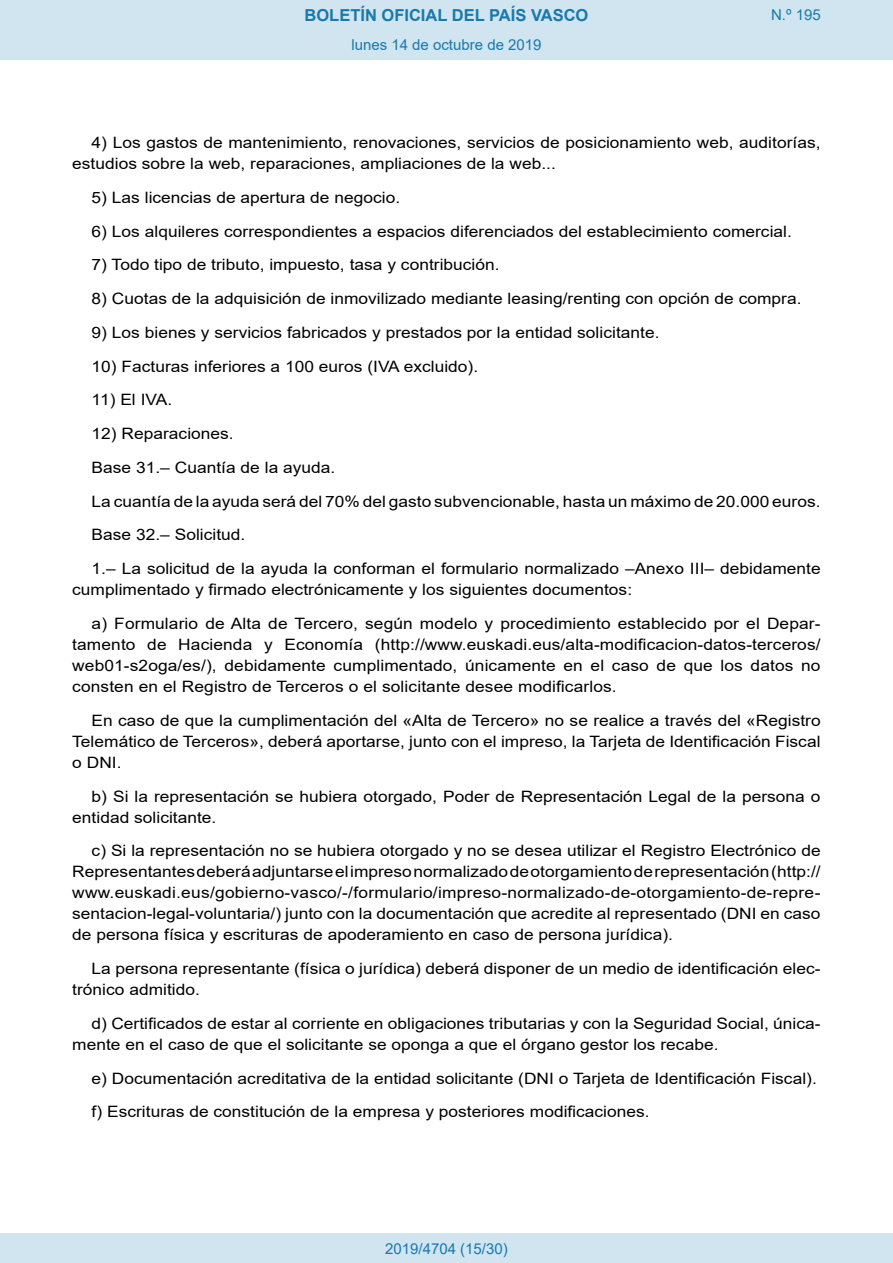
<style>
.page{position:relative;width:893px;height:1263px;background:#fff}
.page>*{position:absolute;margin:0;border:0;box-sizing:border-box;transform-origin:0 0}
.t1{font:700 16.5px "Arial";color:#1879ad}
.BOPVDetalle{font:15.6px/21px "Arial";color:#000;scale:1.11 1}
.Paginacion_Centro{font:15px "Arial";color:#1879ad}
</style>
<div class="page">
<div style="left:0;top:0;width:893px;height:60px;background:#d0e5f0"></div>
<div style="left:0;top:1233px;width:893px;height:30px;background:#d0e5f0"></div>
<p class="t1" style="left:305px;top:3px;width:285px">BOLETÍN OFICIAL DEL PAÍS VASCO</p>
<p class="Paginacion_Centro" style="left:351px;top:35px;width:192px">lunes 14 de octubre de 2019</p>
<p class="Paginacion_Centro" style="left:771px;top:5px;width:51px">N.º 195</p>
<p class="BOPVDetalle" style="left:72px;top:132px;width:676px;text-indent:19px">4) Los gastos de mantenimiento, renovaciones, servicios de posicionamiento web, auditorías, estudios sobre la web, reparaciones, ampliaciones de la web...</p>
<p class="BOPVDetalle" style="left:92px;top:187px;width:279px">5) Las licencias de apertura de negocio.</p>
<p class="BOPVDetalle" style="left:92px;top:221px;width:632px">6) Los alquileres correspondientes a espacios diferenciados del establecimiento comercial.</p>
<p class="BOPVDetalle" style="left:92px;top:254px;width:369px">7) Todo tipo de tributo, impuesto, tasa y contribución.</p>
<p class="BOPVDetalle" style="left:92px;top:288px;width:641px">8) Cuotas de la adquisición de inmovilizado mediante leasing/renting con opción de compra.</p>
<p class="BOPVDetalle" style="left:92px;top:322px;width:513px">9) Los bienes y servicios fabricados y prestados por la entidad solicitante.</p>
<p class="BOPVDetalle" style="left:92px;top:356px;width:350px">10) Facturas inferiores a 100 euros (IVA excluido).</p>
<p class="BOPVDetalle" style="left:92px;top:389px;width:74px">11) El IVA.</p>
<p class="BOPVDetalle" style="left:92px;top:423px;width:130px">12) Reparaciones.</p>
<p class="BOPVDetalle" style="left:92px;top:457px;width:221px">Base 31.– Cuantía de la ayuda.</p>
<p class="BOPVDetalle" style="left:92px;top:491px;width:658px">La cuantía de la ayuda será del 70% del gasto subvencionable, hasta un máximo de 20.000 euros.</p>
<p class="BOPVDetalle" style="left:92px;top:524px;width:140px">Base 32.– Solicitud.</p>
<p class="BOPVDetalle" style="left:72px;top:558px;width:676px;text-indent:19px">1.– La solicitud de la ayuda la conforman el formulario normalizado –Anexo III– debidamente cumplimentado y firmado electrónicamente y los siguientes documentos:</p>
<p class="BOPVDetalle" style="left:72px;top:613px;width:676px;text-align:justify;text-indent:19px">a) Formulario de Alta de Tercero, según modelo y procedimiento establecido por el Depar&shy;tamento de Hacienda y Economía (http://www.euskadi.eus/alta-modificacion-datos-terceros/ web01-s2oga/es/), debidamente cumplimentado, únicamente en el caso de que los datos no consten en el Registro de Terceros o el solicitante desee modificarlos.</p>
<p class="BOPVDetalle" style="left:72px;top:710px;width:676px;text-align:justify;text-indent:19px">En caso de que la cumplimentación del «Alta de Tercero» no se realice a través del «Registro Telemático de Terceros», deberá aportarse, junto con el impreso, la Tarjeta de Identificación Fiscal o DNI.</p>
<p class="BOPVDetalle" style="left:72px;top:785px;width:676px;text-indent:19px">b) Si la representación se hubiera otorgado, Poder de Representación Legal de la persona o entidad solicitante.</p>
<p class="BOPVDetalle" style="left:72px;top:840px;width:676px;text-align:justify;text-indent:19px">c) Si la representación no se hubiera otorgado y no se desea utilizar el Registro Electrónico de Representantes deberá adjuntarse el impreso normalizado de otorgamiento de representación (http:// www.euskadi.eus/gobierno-vasco/-/formulario/impreso-normalizado-de-otorgamiento-de-repre&shy;sentacion-legal-voluntaria/) junto con la documentación que acredite al representado (DNI en caso de persona física y escrituras de apoderamiento en caso de persona jurídica).</p>
<p class="BOPVDetalle" style="left:72px;top:958px;width:676px;text-indent:19px">La persona representante (física o jurídica) deberá disponer de un medio de identificación elec&shy;trónico admitido.</p>
<p class="BOPVDetalle" style="left:72px;top:1013px;width:676px;text-indent:19px">d) Certificados de estar al corriente en obligaciones tributarias y con la Seguridad Social, única&shy;mente en el caso de que el solicitante se oponga a que el órgano gestor los recabe.</p>
<p class="BOPVDetalle" style="left:92px;top:1067px;width:655px">e) Documentación acreditativa de la entidad solicitante (DNI o Tarjeta de Identificación Fiscal).</p>
<p class="BOPVDetalle" style="left:92px;top:1101px;width:504px">f) Escrituras de constitución de la empresa y posteriores modificaciones.</p>
<p class="Paginacion_Centro" style="left:385px;top:1238px;width:124px">2019/4704 (15/30)</p>
</div>
